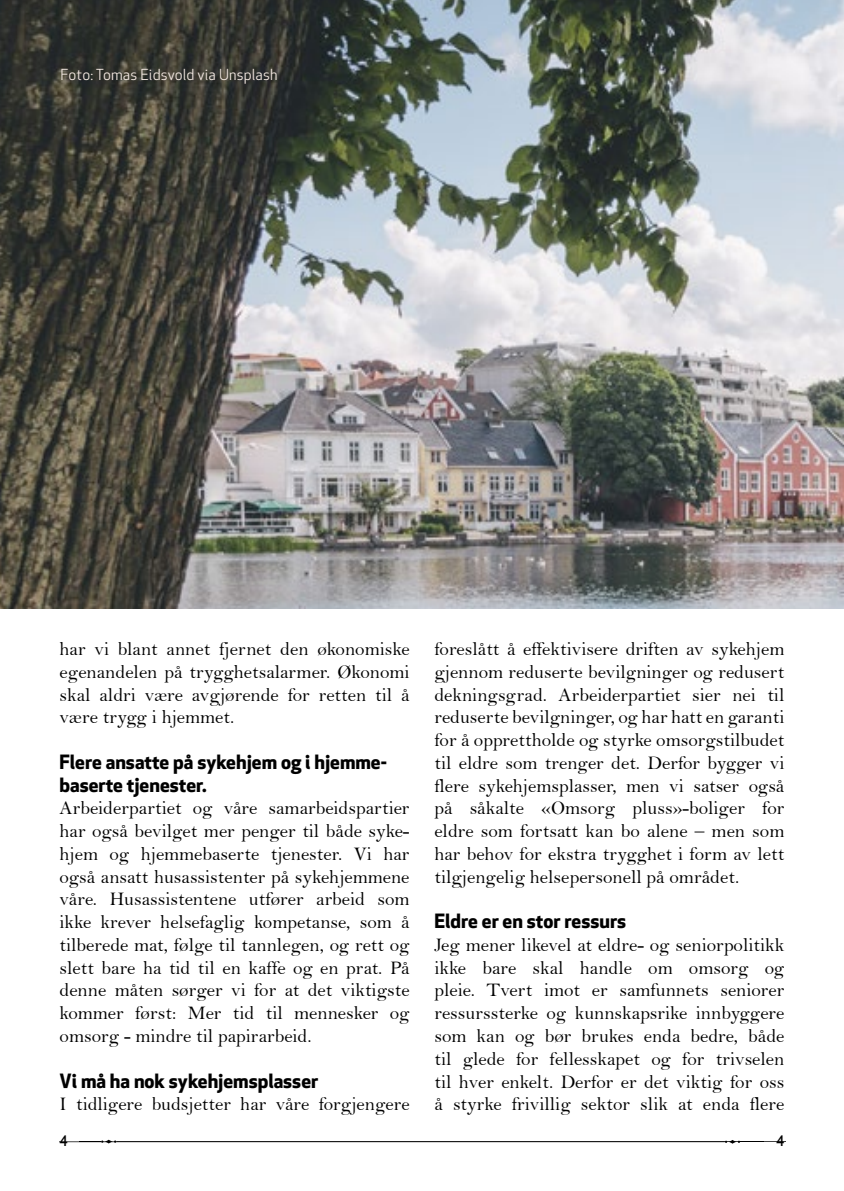
<style>
.page{position:relative;width:844px;height:1191px;background:#fff}
.page>*{position:absolute;margin:0;border:0;box-sizing:border-box;transform-origin:0 0}
.Brødtekst{font:19.25px/22.8px "Bell";color:#000;text-align:justify}
.Brødtekst_innrykk{font:19.25px/22.8px "Bell";color:#000;text-align:justify}
.Mellomoverskrift{font:19.25px/22.8px "Apex New PS Bold Tabular";color:#000}
.Bildetekst{font:14.88px "Apex New PS Book Tabular";letter-spacing:.01em;color:#f4e9e2}
.t1{font:14px "Apex New PS Medium Tabular";color:#000}
</style>
<div class="page">
<svg style="left:79px;top:1139px;width:37px;height:4px"></svg>
<hr style="left:116px;top:1141px;width:669px;height:1px;background:#000">
<img style="left:0;top:0;width:843px;height:609px">
<svg style="left:724px;top:1140px;width:16px;height:3px"></svg>
<hr style="left:60px;top:1141px;width:664px;height:1px;background:#000">
<p class="Bildetekst" style="left:61px;top:66px;width:218px">Foto: Tomas Eidsvold via Unsplash</p>
<p class="Brødtekst_innrykk" style="left:60px;top:637px;width:351px">har vi blant annet fjernet den økonomiske egenandelen på trygghetsalarmer. Økonomi skal aldri være avgjørende for retten til å være trygg i hjemmet.</p>
<p class="Mellomoverskrift" style="left:60px;top:751px;width:329px">Flere ansatte på sykehjem og i hjemme&shy;baserte tjenester.</p>
<p class="Brødtekst" style="left:60px;top:797px;width:351px">Arbeiderpartiet og våre samarbeidspartier har også bevilget mer penger til både syke&shy;hjem og hjemmebaserte tjenester. Vi har også ansatt husassistenter på sykehjemmene våre. Husassistentene utfører arbeid som ikke krever helsefaglig kompetanse, som å tilberede mat, følge til tannlegen, og rett og slett bare ha tid til en kaffe og en prat. På denne måten sørger vi for at det viktigste kommer først: Mer tid til mennesker og omsorg - mindre til papirarbeid.</p>
<p class="Mellomoverskrift" style="left:60px;top:1069px;width:260px">Vi må ha nok sykehjemsplasser</p>
<p class="Brødtekst" style="left:60px;top:1092px;width:351px">I tidligere budsjetter har våre forgjengere</p>
<p class="Brødtekst" style="left:434px;top:637px;width:351px">foreslått å effektivisere driften av sykehjem gjennom reduserte bevilgninger og redusert dekningsgrad. Arbeiderpartiet sier nei til reduserte bevilgninger, og har hatt en garanti for å opprettholde og styrke omsorgstilbudet til eldre som trenger det. Derfor bygger vi flere sykehjemsplasser, men vi satser også på såkalte «Omsorg pluss»-boliger for eldre som fortsatt kan bo alene – men som har behov for ekstra trygghet i form av lett tilgjengelig helsepersonell på området.</p>
<p class="Mellomoverskrift" style="left:434px;top:910px;width:193px">Eldre er en stor ressurs</p>
<p class="Brødtekst" style="left:434px;top:933px;width:351px">Jeg mener likevel at eldre- og seniorpolitikk ikke bare skal handle om omsorg og pleie. Tvert imot er samfunnets seniorer ressurssterke og kunnskapsrike innbyggere som kan og bør brukes enda bedre, både til glede for fellesskapet og for trivselen til hver enkelt. Derfor er det viktig for oss å styrke frivillig sektor slik at enda flere</p>
<p class="t1" style="left:60px;top:1132px;width:10px">4</p>
<p class="t1" style="left:775px;top:1132px;width:10px">4</p>
</div>
